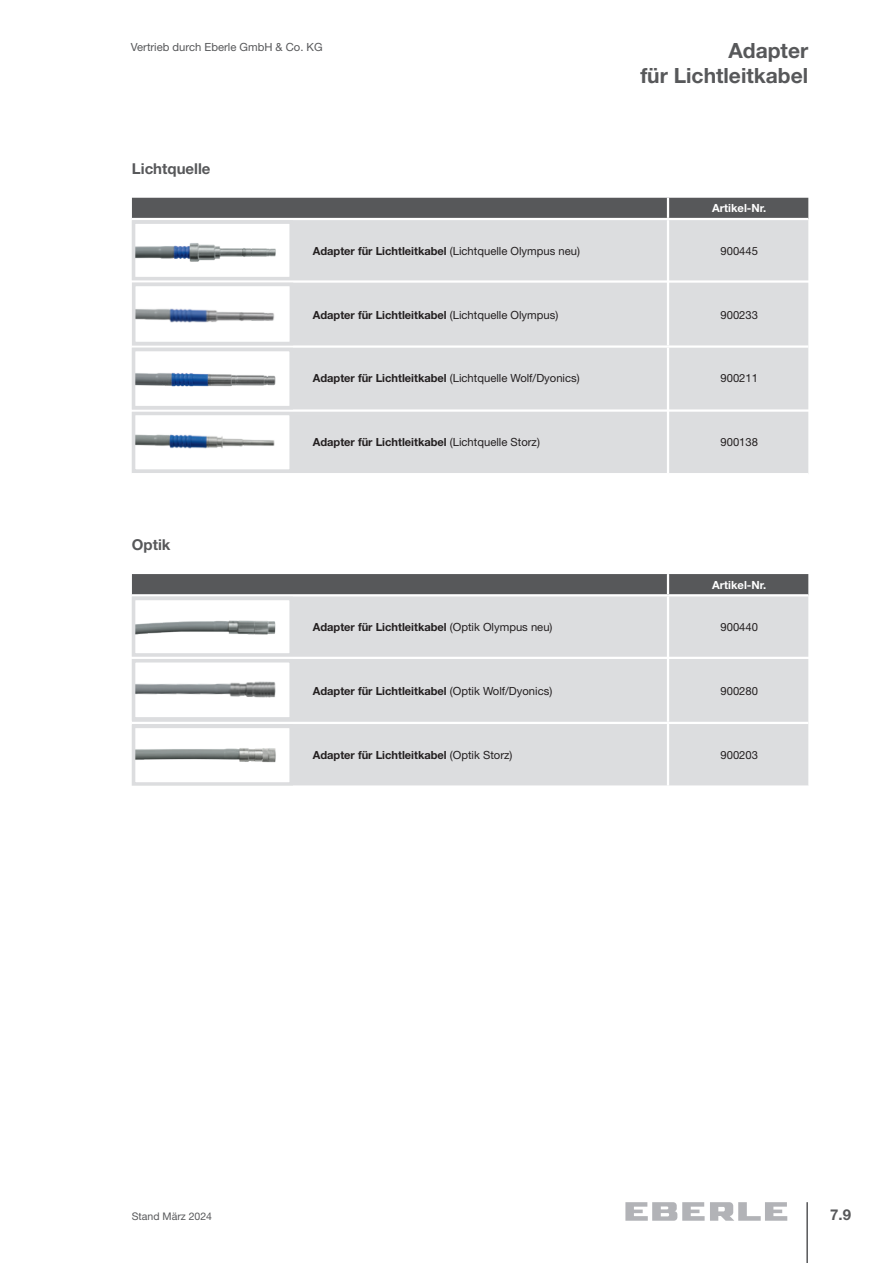
<style>
.page{position:relative;width:893px;height:1263px;background:#fff}
.page>*{position:absolute;margin:0;border:0;box-sizing:border-box;transform-origin:0 0}
.t1{font:700 21px/25.2px "Helvetica Neue LT Pro";color:#57585a;text-align:right}
.t2{font:700 15px "Helvetica Neue LT Pro";color:#57585a}
.t3{font:700 11.25px "Helvetica Neue LT Pro";color:#231f20}
.t4{font:11.25px "Helvetica Neue LT Pro";color:#231f20}
.t5{font:11.25px "Helvetica Neue LT Pro";color:#57585a}
.t6{font:700 11.25px "Helvetica Neue LT Pro";color:#fff}
.t7{font:10.5px "Helvetica Neue LT Pro";color:#57585a}
.s1{font-weight:400}
.s2{font-weight:700}
</style>
<div class="page">
<hr style="left:806px;top:1202px;width:2px;height:61px;background:#57585a">
<svg style="left:625px;top:1202px;width:162px;height:19px"></svg>
<div style="left:132px;top:198px;width:676px;height:20px;background:#57585a"></div>
<div style="left:293px;top:220px;width:515px;height:253px;background:#dcdddf"></div>
<hr style="left:667px;top:198px;width:2px;height:20px;background:#fff">
<hr style="left:667px;top:220px;width:2px;height:125px;background:#fff">
<hr style="left:667px;top:348px;width:2px;height:125px;background:#fff">
<hr style="left:132px;top:345px;width:536px;height:3px;background:#fff">
<hr style="left:668px;top:345px;width:140px;height:3px;background:#fff">
<img style="left:137px;top:434px;width:138px;height:15px">
<div style="left:132px;top:412px;width:161px;height:61px;border:4px solid #dcdddf"></div>
<img style="left:137px;top:243px;width:139px;height:19px">
<div style="left:132px;top:220px;width:161px;height:60px;border:4px solid #dcdddf"></div>
<hr style="left:131px;top:280px;width:678px;height:3px;background:#fff">
<hr style="left:117px;top:409px;width:692px;height:3px;background:#fff">
<img style="left:137px;top:308px;width:138px;height:15px">
<div style="left:132px;top:283px;width:161px;height:62px;border:4px solid #dcdddf"></div>
<img style="left:137px;top:372px;width:139px;height:15px">
<div style="left:132px;top:348px;width:161px;height:61px;border:4px solid #dcdddf"></div>
<div style="left:132px;top:574px;width:676px;height:20px;background:#57585a"></div>
<div style="left:132px;top:596px;width:676px;height:189px;background:#dcdddf"></div>
<hr style="left:667px;top:574px;width:2px;height:20px;background:#fff">
<hr style="left:667px;top:596px;width:2px;height:126px;background:#fff">
<hr style="left:667px;top:724px;width:2px;height:61px;background:#fff">
<hr style="left:132px;top:722px;width:536px;height:2px;background:#fff">
<hr style="left:668px;top:722px;width:140px;height:2px;background:#fff">
<img style="left:137px;top:729px;width:151px;height:52px">
<div style="left:132px;top:724px;width:161px;height:62px;border:4px solid #dcdddf"></div>
<img style="left:137px;top:602px;width:151px;height:50px">
<div style="left:132px;top:597px;width:161px;height:60px;border:4px solid #dcdddf"></div>
<hr style="left:131px;top:657px;width:678px;height:2px;background:#fff">
<img style="left:137px;top:664px;width:151px;height:52px">
<div style="left:132px;top:659px;width:161px;height:62px;border:4px solid #dcdddf"></div>
<p class="t5" style="left:131px;top:40px;width:193px">Vertrieb durch Eberle GmbH &amp; Co. KG</p>
<h2 class="t2" style="left:132px;top:159px;width:80px">Lichtquelle</h2>
<h1 class="t1" style="left:640px;top:37px;width:169px">Adapter<br>für Lichtleitkabel</h1>
<p class="t6" style="left:712px;top:201px;width:56px">Artikel-Nr.</p>
<p class="t3" style="left:313px;top:244px;width:269px">Adapter für Lichtleitkabel <span class="s1">(Lichtquelle Olympus neu)</span></p>
<p class="t4" style="left:720px;top:244px;width:39px">900445</p>
<p class="t3" style="left:313px;top:308px;width:247px">Adapter für Lichtleitkabel <span class="s1">(Lichtquelle Olympus)</span></p>
<p class="t4" style="left:720px;top:308px;width:39px">900233</p>
<p class="t4" style="left:313px;top:371px;width:268px"><span class="s2">Adapter für Lichtleitkabel</span> (Lichtquelle Wolf/Dyonics)</p>
<p class="t4" style="left:720px;top:371px;width:39px">900211</p>
<h2 class="t2" style="left:132px;top:535px;width:40px">Optik</h2>
<p class="t3" style="left:313px;top:435px;width:229px">Adapter für Lichtleitkabel <span class="s1">(Lichtquelle Storz)</span></p>
<p class="t4" style="left:720px;top:435px;width:39px">900138</p>
<p class="t6" style="left:712px;top:578px;width:56px">Artikel-Nr.</p>
<p class="t3" style="left:313px;top:620px;width:241px">Adapter für Lichtleitkabel <span class="s1">(Optik Olympus neu)</span></p>
<p class="t4" style="left:720px;top:620px;width:39px">900440</p>
<p class="t3" style="left:313px;top:684px;width:241px">Adapter für Lichtleitkabel <span class="s1">(Optik Wolf/Dyonics)</span></p>
<p class="t4" style="left:720px;top:684px;width:39px">900280</p>
<p class="t3" style="left:313px;top:748px;width:201px">Adapter für Lichtleitkabel <span class="s1">(Optik Storz)</span></p>
<p class="t4" style="left:720px;top:748px;width:39px">900203</p>
<p class="t7" style="left:132px;top:1209px;width:82px">Stand März 2024</p>
<h2 class="t2" style="left:830px;top:1205px;width:22px">7.9</h2>
</div>
